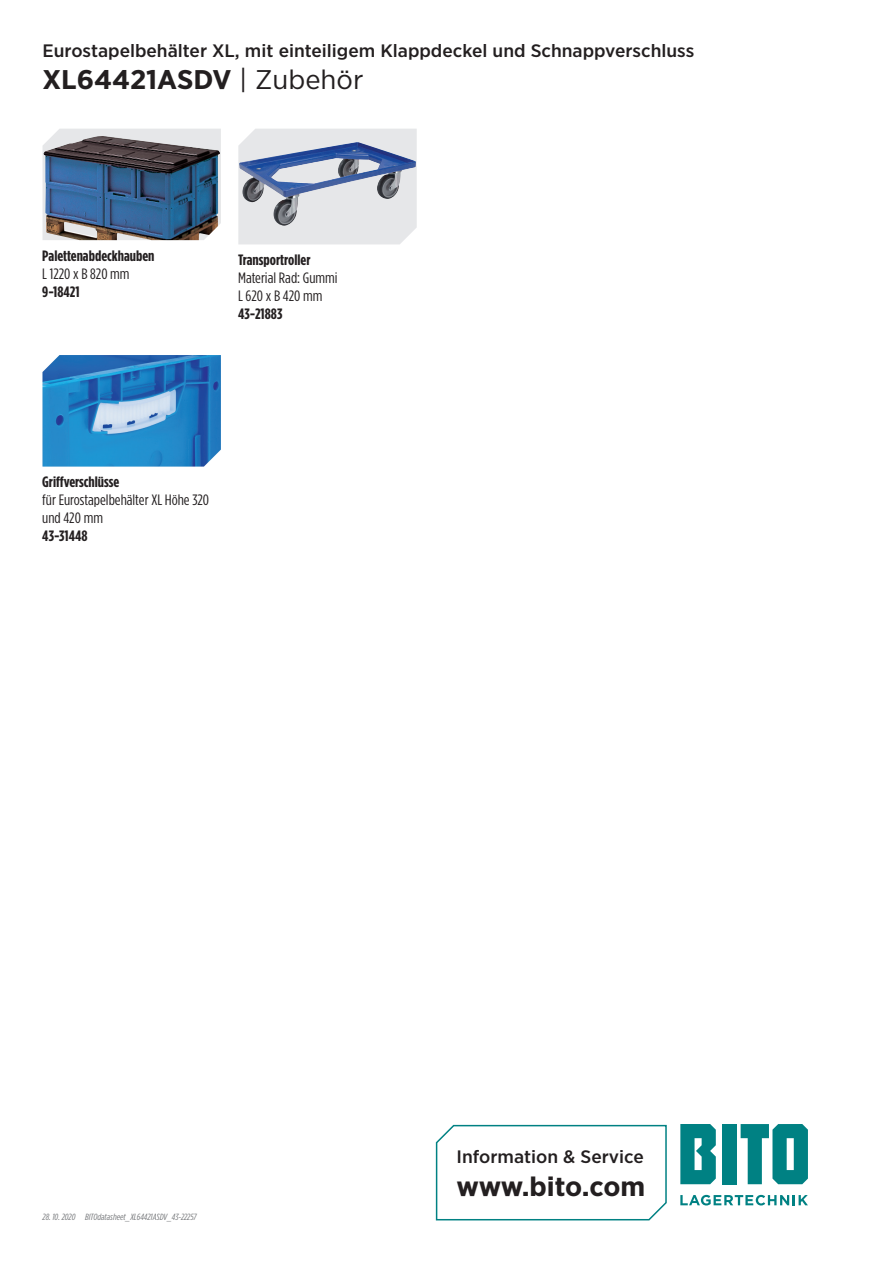
<style>
.page{position:relative;width:893px;height:1263px;background:#fff}
.page>*{position:absolute;margin:0;border:0;box-sizing:border-box;transform-origin:0 0}
.t1{font:700 27px "Gotham Narrow";color:#231f20;scale:1.1 1}
.t2{font:500 18px "Gotham Narrow";color:#231f20;scale:1.1 1}
.t3{font:15px/18px "Gotham Condensed";color:#231f20;scale:1.1 1}
.t4{font:700 15px "Gotham Condensed";color:#231f20;scale:1.1 1}
.t5{font:italic 9px "Gotham Condensed";color:#76787b;scale:1.1 1}
.s1{font-weight:400}
</style>
<div class="page">
<svg style="left:680px;top:1195px;width:128px;height:10px"></svg>
<div style="left:723px;top:1124px;width:14px;height:60px;background:#008183"></div>
<svg style="left:680px;top:1124px;width:36px;height:60px;background:#229193"></svg>
<svg style="left:741px;top:1124px;width:67px;height:60px"></svg>
<svg style="left:435px;top:1124px;width:232px;height:97px"></svg>
<img style="left:43px;top:355px;width:178px;height:112px">
<div style="left:238px;top:129px;width:179px;height:115px;background:#e6e7e9"></div>
<img style="left:239px;top:142px;width:177px;height:84px">
<svg style="left:53px;top:129px;width:168px;height:95px"></svg>
<img style="left:43px;top:136px;width:177px;height:104px">
<p class="t2" style="left:43px;top:39px;width:594px">Eurostapelbehälter XL, mit einteiligem Klappdeckel und Schnappverschluss</p>
<h1 class="t1" style="left:43px;top:62px;width:293px">XL64421ASDV <span class="s1">| Zubehör</span></h1>
<p class="t4" style="left:42px;top:247px;width:103px">Palettenabdeckhauben</p>
<p class="t3" style="left:42px;top:264px;width:81px">L 1220 x B 820 mm</p>
<p class="t4" style="left:42px;top:283px;width:35px">9-18421</p>
<p class="t4" style="left:238px;top:251px;width:67px">Transportroller</p>
<p class="t3" style="left:238px;top:269px;width:92px">Material Rad: Gummi<br>L 620 x B 420 mm</p>
<p class="t4" style="left:238px;top:305px;width:42px">43-21883</p>
<p class="t4" style="left:42px;top:473px;width:72px">Griffverschlüsse</p>
<p class="t3" style="left:42px;top:491px;width:153px">für Eurostapelbehälter XL Höhe 320 und 420 mm</p>
<p class="t4" style="left:42px;top:527px;width:43px">43-31448</p>
<p class="t5" style="left:43px;top:1212px;width:32px">28. 10. 2020</p>
<p class="t5" style="left:85px;top:1212px;width:103px">BITOdatasheet_XL64421ASDV_43-22257</p>
<p class="t2" style="left:457px;top:1145px;width:172px">Information &amp; Service</p>
<h1 class="t1" style="left:457px;top:1169px;width:173px">www.bito.com</h1>
</div>
